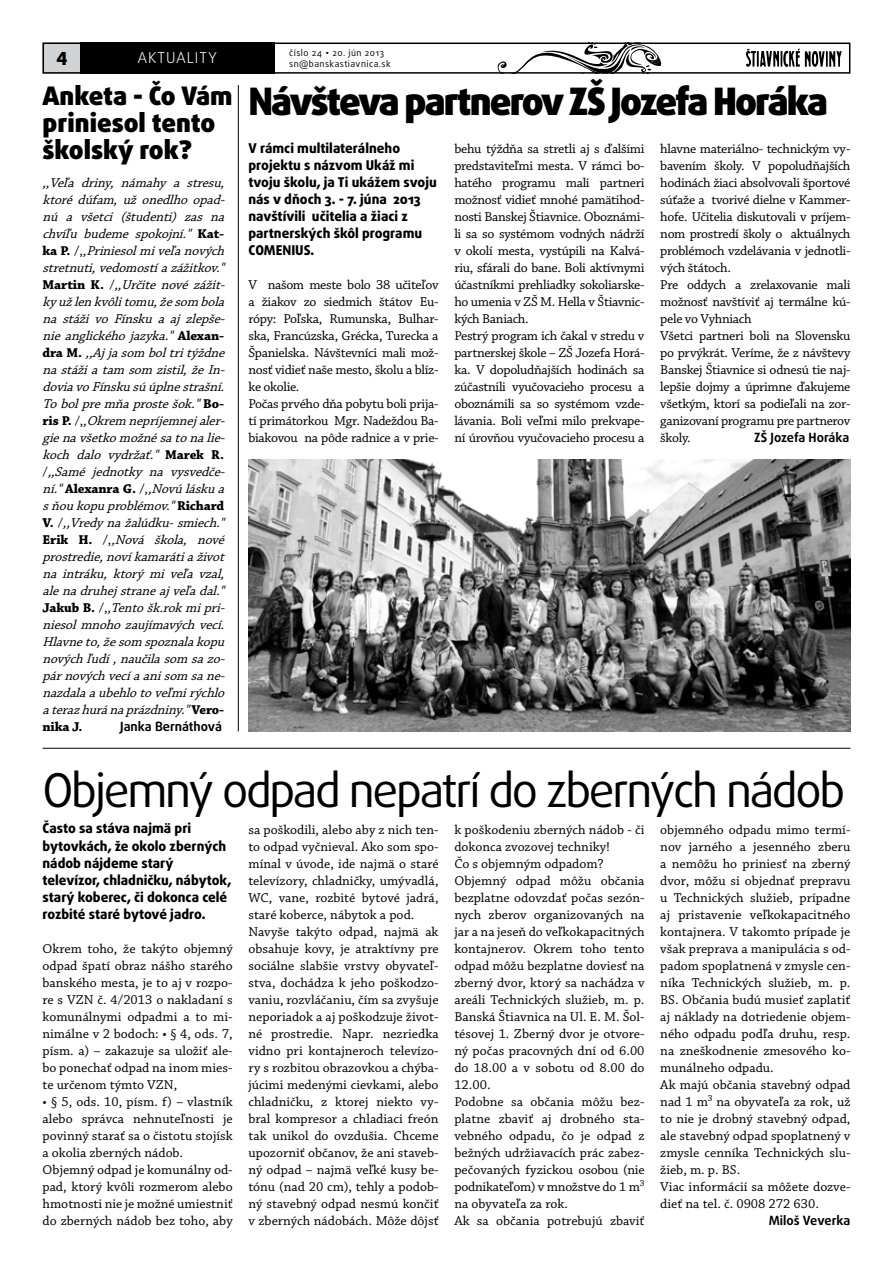
<style>
.page{position:relative;width:893px;height:1263px;background:#fff}
.page>*{position:absolute;margin:0;border:0;box-sizing:border-box;transform-origin:0 0}
.t1{font:46.5px "Daxline Pro";letter-spacing:-.05em;color:#000}
.t2{font:900 37.8px "Daxline Pro";letter-spacing:-.055em;color:#000}
.t3{font:900 25.5px/27px "Daxline Pro";color:#000}
.t4{font:900 18px "Daxline Pro";color:#000}
.t5{font:300 15px "Daxline Pro";letter-spacing:.06em;color:#fff}
.t6{font:13.5px/17px "Chaparral Pro Capt";color:#000}
.t7{font:13.5px/17px "Chaparral Pro Capt";letter-spacing:-.025em;color:#000}
.t8{font:italic 13.5px/17px "Chaparral Pro Capt";letter-spacing:-.01em;color:#000}
.t9{font:800 13.5px/17px "Daxline Pro";color:#000}
.t10{font:700 13.5px "Chaparral Pro";color:#000}
.t11{font:700 12.75px "Daxline Pro";color:#000}
.t12{font:9px "Daxline Pro";letter-spacing:.05em;color:#000}
.s1{font-family:"Gill Sans MT Pro"}
.s2{font-family:"Chaparral Pro";font-weight:700;font-style:normal}
.s3{font-style:normal}
.s4{font-family:"Chaparral Pro";font-style:normal}
</style>
<div class="page">
<div style="left:43px;top:43px;width:46px;height:31px;background:#d1d3d4"></div>
<svg style="left:497px;top:46px;width:165px;height:25px"></svg>
<div style="left:43px;top:43px;width:807px;height:31px;border:2px solid #000"></div>
<div style="left:80px;top:43px;width:194px;height:31px;background:#000"></div>
<svg style="left:746px;top:49px;width:96px;height:18px"></svg>
<hr style="left:238px;top:85px;width:1px;height:646px;background:#000">
<hr style="left:43px;top:748px;width:807px;height:1px;background:#000">
<img style="left:248px;top:459px;width:602px;height:272px">
<h3 class="t4" style="left:56px;top:46px;width:12px">4</h3>
<p class="t12" style="left:289px;top:47px;width:97px">číslo 24 <span class="s1">•</span> 20. jún 2013</p>
<p class="t5" style="left:137px;top:48px;width:81px">AKTUALITY</p>
<p class="t12" style="left:289px;top:58px;width:103px">sn@banskastiavnica.sk</p>
<h3 class="t3" style="left:43px;top:82px;width:192px">Anketa - Čo Vám priniesol tento školský rok?</h3>
<p class="t8" style="left:43px;top:175px;width:188px">,,Veľa driny, námahy a stresu, ktoré dúfam, už onedlho opad&shy;nú a všetci (študenti) zas na chvíľu budeme spokojní." <span class="s2">K a t - k a P.</span> <span class="s3">/ ,</span> ,Priniesolmiveľanových stretnuti,vedomostíazážitkov."<br><span class="s2">M a r t i n K .</span> <span class="s4">/</span> ,,Určite nové zážit&shy;kyužlenkvôlitomu,žesom bola na stáži vo Fínsku a aj zlepše&shy;nieanglickéhojazyka."<span class="s2">A l e x a n - d r a M .</span> ,,Aj jasom boltritýždne nastážiatam som zistil,žeIn&shy;doviavoFínskusúúplnestrašní.<br>Tobolpremňaprostešok." <span class="s2">B o - r i s P.</span> <span class="s4">/</span> <span class="s3">,</span> ,Okrem nepríjemnej aler&shy;gienavšetkomožnésatonalie&shy;koch dalo vydržať." <span class="s2">M a r e k R . </span><span class="s4">/</span> ,,Samé jednotky na vysvedče&shy;ní." <span class="s2">Alexanra G .</span> <span class="s4">/</span> <span class="s3">,</span> ,Novúláskua sňoukopuproblémov." <span class="s2">R i c h a r d<br>V.</span> <span class="s4">/</span> ,,Vredynažalúdku-smiech."<br><span class="s2">E r i k H .</span> <span class="s4">/</span> <span class="s3">,</span> ,Nová škola, nové prostredie,novíkamarátiaživot na intráku, ktorý mi veľa vzal, alenadruhej straneaj veľadal."<br><span class="s2">J a k u b B .</span> <span class="s4">/</span> <span class="s3">,</span> ,Tentošk.rokmipri&shy;niesolmnohozaujímavýchvecí.<br>Hlavneto,žesom spoznalakopu novýchľudí,naučilasom sazo&shy;párnovýchvecíaanisom sane&shy;nazdalaaubehlotoveľmirýchlo aterazhuránaprázdniny." <span class="s2">V e r o -</span></p>
<p class="t10" style="left:43px;top:719px;width:42px">nika J.</p>
<p class="t11" style="left:120px;top:718px;width:103px">Janka Bernáthová</p>
<h2 class="t2" style="left:248px;top:77px;width:581px">Návšteva partnerov ZŠ Jozefa Horáka</h2>
<p class="t9" style="left:248px;top:140px;width:190px">V rámci multilaterálneho projektu s názvom Ukáž mi tvoju školu, ja Ti ukážem svoju nás v dňoch 3. - 7. júna 2013 navštívili učitelia a žiaci z partnerských škôl programu<br>COMENIUS.</p>
<p class="t7" style="left:248px;top:277px;width:192px">V našom meste bolo 38 učiteľov a žiakov zo siedmich štátov Eu&shy;rópy: Poľska, Rumunska, Bulhar&shy;ska, Francúzska, Grécka, Turecka a<br>Španielska. Návštevníci mali mož&shy;nosť vidieť naše mesto, školu a blíz&shy;ke okolie.<br>Počas prvého dňa pobytu boli prija&shy;tí primátorkou Mgr. Nadeždou Ba&shy;biakovou na pôde radnice a v prie-</p>
<p class="t7" style="left:454px;top:141px;width:192px">behu týždňa sa stretli aj s ďalšími predstaviteľmi mesta. V rámci bo&shy;hatého programu mali partneri možnosť vidieť mnohé pamätihod&shy;nosti Banskej Štiavnice. Oboznámi&shy;li sa so systémom vodných nádrží v okolí mesta, vystúpili na Kalvá&shy;riu, sfárali do bane. Boli aktívnymi účastníkmi prehliadky sokoliarske&shy;ho umenia v ZŠ M. Hella v Štiavnic&shy;kých Baniach.<br>Pestrý program ich čakal v stredu v partnerskej škole – ZŠ Jozefa Horá&shy;ka. V dopoludňajších hodinách sa zúčastnili vyučovacieho procesu a oboznámili sa so systémom vzde&shy;lávania. Boli veľmi milo prekvape&shy;ní úrovňou vyučovacieho procesu a</p>
<p class="t7" style="left:660px;top:141px;width:192px">hlavne materiálno- technickým vy&shy;bavením školy. V popoludňajších hodinách žiaci absolvovali športové súťaže a tvorivé dielne v Kammer&shy;hofe. Učitelia diskutovali v príjem&shy;nom prostredí školy o aktuálnych problémoch vzdelávania v jednotli&shy;vých štátoch.<br>Pre oddych a zrelaxovanie mali možnosť navštíviť aj termálne kú&shy;pele vo Vyhniach<br>Všetci partneri boli na Slovensku po prvýkrát. Veríme, že z návštevy<br>Banskej Štiavnice si odnesú tie naj&shy;lepšie dojmy a úprimne ďakujeme všetkým, ktorí sa podieľali na zor&shy;ganizovaní programu pre partnerov školy.</p>
<p class="t11" style="left:754px;top:429px;width:97px">ZŠ Jozefa Horáka</p>
<h1 class="t1" style="left:43px;top:759px;width:804px">Objemný odpad nepatrí do zberných nádob</h1>
<p class="t9" style="left:43px;top:820px;width:190px">Často sa stáva najmä pri bytovkách, že okolo zberných nádob nájdeme starý televízor, chladničku, nábytok, starý koberec, či dokonca celé rozbité staré bytové jadro.</p>
<p class="t6" style="left:43px;top:940px;width:192px;text-align:justify">Okrem toho, že takýto objemný odpad špatí obraz nášho starého banského mesta, je to aj v rozpo&shy;re s VZN č. 4/2013 o nakladaní s komunálnymi odpadmi a to mi&shy;nimálne v 2 bodoch: • § 4, ods. 7, písm. a) – zakazuje sa uložiť ale&shy;bo ponechať odpad na inom mies&shy;te určenom týmto VZN,</p>
<p class="t6" style="left:43px;top:1093px;width:192px">• § 5, ods. 10, písm. f) – vlastník alebo správca nehnuteľnosti je povinný starať sa o čistotu stojísk a okolia zberných nádob.<br>Objemný odpad je komunálny od&shy;pad, ktorý kvôli rozmerom alebo hmotnosti nie je možné umiestniť do zberných nádob bez toho, aby</p>
<p class="t6" style="left:248px;top:821px;width:192px">sa poškodili, alebo aby z nich ten&shy;to odpad vyčnieval. Ako som spo&shy;mínal v úvode, ide najmä o staré televízory, chladničky, umývadlá,<br>WC, vane, rozbité bytové jadrá, staré koberce, nábytok a pod.<br>Navyše takýto odpad, najmä ak obsahuje kovy, je atraktívny pre sociálne slabšie vrstvy obyvateľ&shy;stva, dochádza k jeho poškodzo&shy;vaniu, rozvláčaniu, čím sa zvyšuje neporiadok a aj poškodzuje život&shy;né prostredie. Napr. nezriedka vidno pri kontajneroch televízo&shy;ry s rozbitou obrazovkou a chýba&shy;júcimi medenými cievkami, alebo chladničku, z ktorej niekto vy&shy;bral kompresor a chladiaci freón tak unikol do ovzdušia. Chceme upozorniť občanov, že ani staveb&shy;ný odpad – najmä veľké kusy be&shy;tónu (nad 20 cm), tehly a podob&shy;ný stavebný odpad nesmú končiť v zberných nádobách. Môže dôjsť</p>
<p class="t6" style="left:454px;top:821px;width:192px">k poškodeniu zberných nádob - či dokonca zvozovej techniky!<br>Čo s objemným odpadom?<br>Objemný odpad môžu občania bezplatne odovzdať počas sezón&shy;nych zberov organizovaných na jar a na jeseň do veľkokapacitných kontajnerov. Okrem toho tento odpad môžu bezplatne doviesť na zberný dvor, ktorý sa nachádza v areáli Technických služieb, m. p.<br>Banská Štiavnica na Ul. E. M. Šol&shy;tésovej 1. Zberný dvor je otvore&shy;ný počas pracovných dní od 6.00 do 18.00 a v sobotu od 8.00 do<br>12.00.<br>Podobne sa občania môžu bez&shy;platne zbaviť aj drobného sta&shy;vebného odpadu, čo je odpad z bežných udržiavacích prác zabez&shy;pečovaných fyzickou osobou (nie podnikateľom) v množstve do 1 m<sup>3 </sup>na obyvateľa za rok.<br>Ak sa občania potrebujú zbaviť</p>
<p class="t6" style="left:660px;top:821px;width:192px">objemného odpadu mimo termí&shy;nov jarného a jesenného zberu a nemôžu ho priniesť na zberný dvor, môžu si objednať prepravu u Technických služieb, prípadne aj pristavenie veľkokapacitného kontajnera. V takomto prípade je však preprava a manipulácia s od&shy;padom spoplatnená v zmysle cen&shy;níka Technických služieb, m. p.<br>BS. Občania budú musieť zaplatiť aj náklady na dotriedenie objem&shy;ného odpadu podľa druhu, resp. na zneškodnenie zmesového ko&shy;munálneho odpadu.<br>Ak majú občania stavebný odpad nad 1 m<sup>3</sup> na obyvateľa za rok, už to nie je drobný stavebný odpad, ale stavebný odpad spoplatnený v zmysle cenníka Technických slu&shy;žieb, m. p. BS.<br>Viac informácií sa môžete dozve&shy;dieť na tel. č. 0908 272 630.</p>
<p class="t11" style="left:769px;top:1212px;width:83px">Miloš Veverka</p>
</div>
